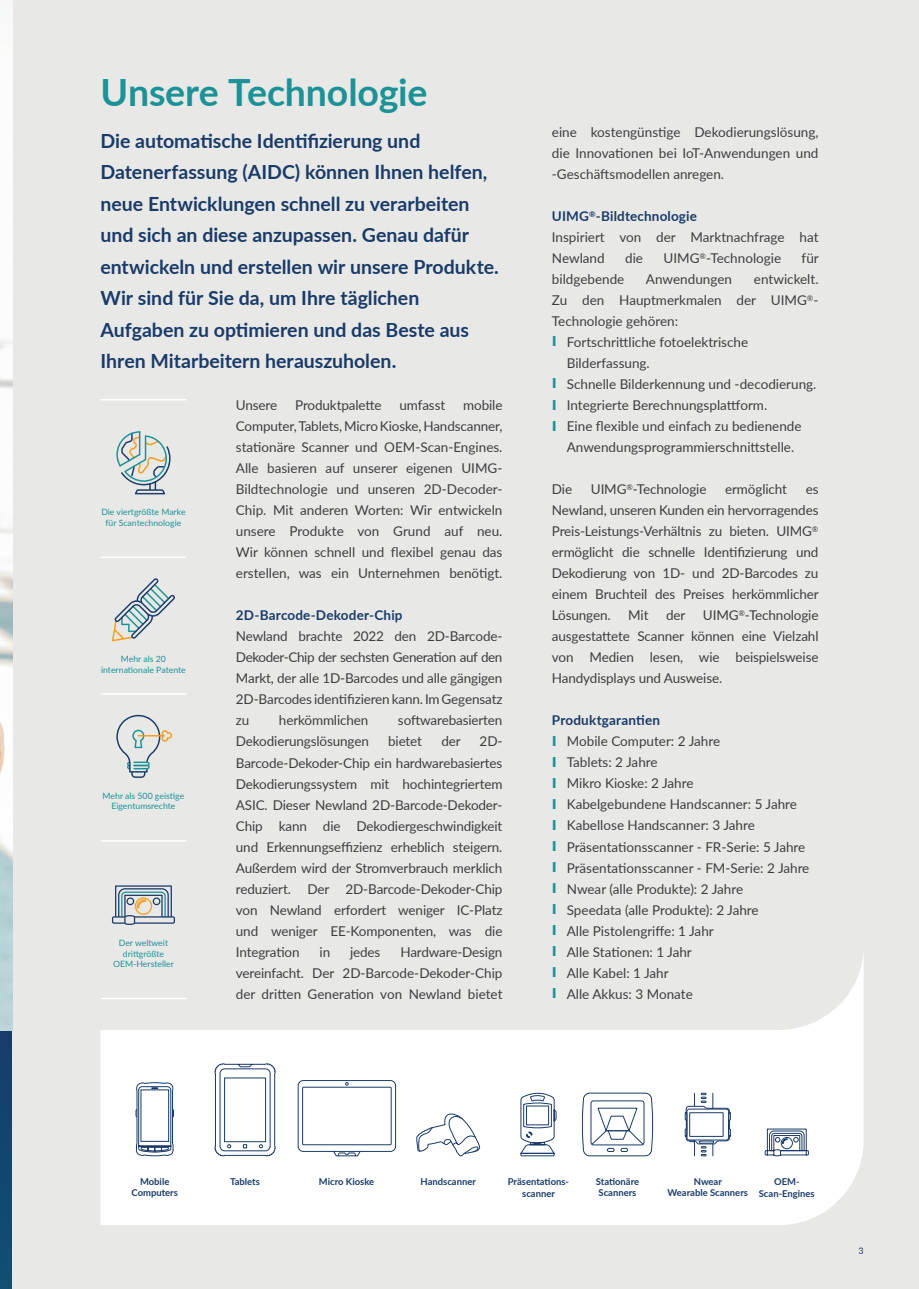
<style>
.page{position:relative;width:919px;height:1289px;background:#fff}
.page>*{position:absolute;margin:0;border:0;box-sizing:border-box;transform-origin:0 0}
.t1{font:700 37.5px "Lato";letter-spacing:-.005em;color:#1c9297}
.t2{font:700 19.5px/31.5px "Lato";color:#1a3b69}
.t3{font:13.5px/21px "Lato";color:#3e3e3f;text-align:justify}
.t4{font:700 13.5px "Lato";letter-spacing:.015em;color:#1a3b69}
.t5{font:700 9.45px/11.4px "Lato";color:#1a3b69;text-align:center}
.t6{font:9px "Lato";color:#1a3b69}
.t7{font:8.7px/10.5px "Lato";color:#1c9297;text-align:center}
.s1{font-weight:700;color:#1a3b69}
.s2{font-family:"DejaVu Sans";font-weight:700;color:#1c9297}
</style>
<div class="page">
<div style="left:0;top:1030px;width:13px;height:258px;background:#12466e"></div>
<div style="left:13px;top:0;width:905px;height:1288px;background:#e8e9e7"></div>
<img style="left:0;top:339px;width:13px;height:691px">
<svg style="left:100px;top:960px;width:763px;height:265px;fill:#fff"></svg>
<svg style="left:116px;top:715px;width:56px;height:63px"></svg>
<svg style="left:116px;top:431px;width:54px;height:63px"></svg>
<svg style="left:112px;top:578px;width:63px;height:63px"></svg>
<hr style="left:101px;top:399px;width:85px;height:1px;background:#fff">
<hr style="left:101px;top:556px;width:85px;height:2px;background:#fff">
<hr style="left:101px;top:693px;width:85px;height:1px;background:#fff">
<hr style="left:101px;top:840px;width:85px;height:1px;background:#fff">
<hr style="left:101px;top:997px;width:85px;height:2px;background:#fff">
<svg style="left:112px;top:885px;width:63px;height:40px"></svg>
<svg style="left:416px;top:1111px;width:65px;height:45px;background:#e7eaef"></svg>
<svg style="left:135px;top:1082px;width:40px;height:74px;background:#c8d0db"></svg>
<svg style="left:214px;top:1063px;width:62px;height:93px;background:#dee3e9"></svg>
<svg style="left:520px;top:1089px;width:36px;height:67px;background:#ccd3dd"></svg>
<svg style="left:764px;top:1128px;width:44px;height:28px"></svg>
<svg style="left:684px;top:1092px;width:47px;height:64px;background:#d4dae3"></svg>
<svg style="left:297px;top:1079px;width:99px;height:77px;background:#eaedf1"></svg>
<svg style="left:581px;top:1092px;width:72px;height:64px;background:#dde1e8"></svg>
<h1 class="t1" style="left:100px;top:64px;width:328px">Unsere Technologie</h1>
<p class="t2" style="left:100px;top:124px;width:400px">Die automatische Identifizierung und Datenerfassung (AIDC) können Ihnen helfen, neue Entwicklungen schnell zu verarbeiten und sich an diese anzupassen. Genau dafür entwickeln und erstellen wir unsere Produkte.<br>Wir sind für Sie da, um Ihre täglichen Aufgaben zu optimieren und das Beste aus Ihren Mitarbeitern herauszuholen.</p>
<p class="t3" style="left:236px;top:394px;width:43px">Unsere</p>
<p class="t3" style="left:295px;top:394px;width:88px">Produktpalette</p>
<p class="t3" style="left:399px;top:394px;width:47px">umfasst</p>
<p class="t3" style="left:236px;top:394px;width:268px;text-indent:227px">mobile Computer, Tablets, Micro Kioske, Handscanner, stationäre Scanner und OEM-Scan-Engines.<br>Alle basieren auf unserer eigenen UIMG-Bildtechnologie und unseren 2D-Decoder-Chip. Mit anderen Worten: Wir entwickeln unsere Produkte von Grund auf neu.<br>Wir können schnell und flexibel genau das erstellen, was ein Unternehmen benötigt.</p>
<p class="t4" style="left:236px;top:605px;width:168px">2D-Barcode-Dekoder-Chip</p>
<p class="t3" style="left:236px;top:625px;width:268px">Newland brachte 2022 den 2D-Barcode-Dekoder-Chip der sechsten Generation auf den Markt, der alle 1D-Barcodes und alle gängigen 2D-Barcodes identifizieren kann. Im Gegensatz zu</p>
<p class="t7" style="left:101px;top:506px;width:86px">Die viertgrößte Marke für Scantechnologie</p>
<p class="t7" style="left:101px;top:653px;width:86px">Mehr als 20 internationale Patente</p>
<p class="t3" style="left:279px;top:709px;width:91px">herkömmlichen</p>
<p class="t3" style="left:398px;top:709px;width:106px">softwarebasierten</p>
<p class="t3" style="left:236px;top:730px;width:134px">Dekodierungslösungen</p>
<p class="t3" style="left:388px;top:730px;width:35px">bietet</p>
<p class="t3" style="left:441px;top:730px;width:21px">der</p>
<p class="t3" style="left:236px;top:730px;width:268px;text-indent:244px">2D-Barcode-Dekoder-Chip ein hardwarebasiertes Dekodierungssystem mit hochintegriertem ASIC. Dieser Newland 2D-Barcode-Dekoder-Chip kann die Dekodiergeschwindigkeit und Erkennungseffizienz erheblich steigern.<br>Außerdem wird der Stromverbrauch merklich reduziert. Der 2D-Barcode-Dekoder-Chip von Newland erfordert weniger IC-Platz und weniger EE-Komponenten, was die Integration</p>
<p class="t7" style="left:103px;top:790px;width:83px">Mehr als 500 geistige<br>Eigentumsrechte</p>
<p class="t7" style="left:113px;top:937px;width:62px">Der weltweit drittgrößte<br>OEM-Hersteller</p>
<p class="t3" style="left:236px;top:940px;width:268px;text-indent:164px">Hardware-Design vereinfacht. Der 2D-Barcode-Dekoder-Chip der dritten Generation von Newland bietet</p>
<p class="t3" style="left:319px;top:940px;width:12px">in</p>
<p class="t3" style="left:350px;top:940px;width:32px">jedes</p>
<p class="t3" style="left:552px;top:121px;width:268px">eine kostengünstige Dekodierungslösung, die Innovationen bei IoT-Anwendungen und -Geschäftsmodellen anregen.</p>
<p class="t3" style="left:552px;top:205px;width:268px;text-align:left"><span class="s1">UIMG</span><sup>®</sup><span class="s1">-Bildtechnologie<br></span>Inspiriert von der Marktnachfrage hat<br>Newland</p>
<p class="t3" style="left:625px;top:247px;width:19px">die</p>
<p class="t3" style="left:663px;top:247px;width:119px">UIMG<sup>®</sup>-Technologie</p>
<p class="t3" style="left:801px;top:247px;width:19px">für</p>
<p class="t3" style="left:552px;top:268px;width:74px">bildgebende</p>
<p class="t3" style="left:646px;top:268px;width:87px">Anwendungen</p>
<p class="t3" style="left:754px;top:268px;width:66px">entwickelt.</p>
<p class="t3" style="left:552px;top:289px;width:268px">Zu den Hauptmerkmalen der UIMG<sup>®</sup>-</p>
<p class="t3" style="left:552px;top:310px;width:128px">Technologie gehören:</p>
<p class="t3" style="left:552px;top:331px;width:198px"><span class="s2">I</span> Fortschrittliche fotoelektrische</p>
<p class="t3" style="left:566px;top:352px;width:84px">Bilderfassung.</p>
<p class="t3" style="left:552px;top:373px;width:266px"><span class="s2">I</span> Schnelle Bilderkennung und -decodierung.</p>
<p class="t3" style="left:552px;top:394px;width:217px"><span class="s2">I</span> Integrierte Berechnungsplattform.</p>
<p class="t3" style="left:552px;top:415px;width:251px"><span class="s2">I</span> Eine flexible und einfach zu bedienende</p>
<p class="t3" style="left:566px;top:436px;width:229px">Anwendungsprogrammierschnittstelle.</p>
<p class="t3" style="left:552px;top:478px;width:22px">Die</p>
<p class="t3" style="left:591px;top:478px;width:117px">UIMG<sup>®</sup>-Technologie</p>
<p class="t3" style="left:725px;top:478px;width:63px">ermöglicht</p>
<p class="t3" style="left:552px;top:478px;width:268px;text-indent:254px">es Newland, unseren Kunden ein hervorragendes Preis-Leistungs-Verhältnis zu bieten. UIMG<sup>® </sup>ermöglicht die schnelle Identifizierung und Dekodierung von 1D- und 2D-Barcodes zu einem Bruchteil des Preises herkömmlicher Lösungen.</p>
<p class="t3" style="left:552px;top:604px;width:268px;text-indent:151px">UIMG<sup>®</sup>-Technologie ausgestattete Scanner können eine Vielzahl von Medien lesen, wie beispielsweise Handydisplays und Ausweise.</p>
<p class="t3" style="left:552px;top:709px;width:259px;text-align:left"><span class="s1">Produktgarantien<br></span><span class="s2">I</span> Mobile Computer: 2 Jahre<br><span class="s2">I</span> Tablets: 2 Jahre<br><span class="s2">I</span> Mikro Kioske: 2 Jahre<br><span class="s2">I</span> Kabelgebundene Handscanner: 5 Jahre<br><span class="s2">I</span> Kabellose Handscanner: 3 Jahre<br><span class="s2">I</span> Präsentationsscanner - FR-Serie: 5 Jahre<br><span class="s2">I</span> Präsentationsscanner - FM-Serie: 2 Jahre<br><span class="s2">I</span> Nwear (alle Produkte): 2 Jahre<br><span class="s2">I</span> Speedata (alle Produkte): 2 Jahre<br><span class="s2">I</span> Alle Pistolengriffe: 1 Jahr<br><span class="s2">I</span> Alle Stationen: 1 Jahr<br><span class="s2">I</span> Alle Kabel: 1 Jahr<br><span class="s2">I</span> Alle Akkus: 3 Monate</p>
<p class="t3" style="left:628px;top:604px;width:22px">Mit</p>
<p class="t3" style="left:666px;top:604px;width:21px">der</p>
<p class="t5" style="left:131px;top:1175px;width:48px">Mobile<br>Computers</p>
<p class="t5" style="left:230px;top:1175px;width:31px">Tablets</p>
<p class="t5" style="left:508px;top:1174px;width:63px;line-height:12px">Präsentations&shy;scanner</p>
<p class="t5" style="left:595px;top:1175px;width:45px;text-align:left">Stationäre<br>Scanners</p>
<p class="t5" style="left:319px;top:1175px;width:57px">Micro Kioske</p>
<p class="t5" style="left:420px;top:1175px;width:57px">Handscanner</p>
<p class="t5" style="left:667px;top:1175px;width:82px">Nwear<br>Wearable Scanners</p>
<p class="t5" style="left:758px;top:1174px;width:57px;line-height:12px">OEM-<br>Scan-Engines</p>
<p class="t6" style="left:858px;top:1244px;width:7px">3</p>
</div>
